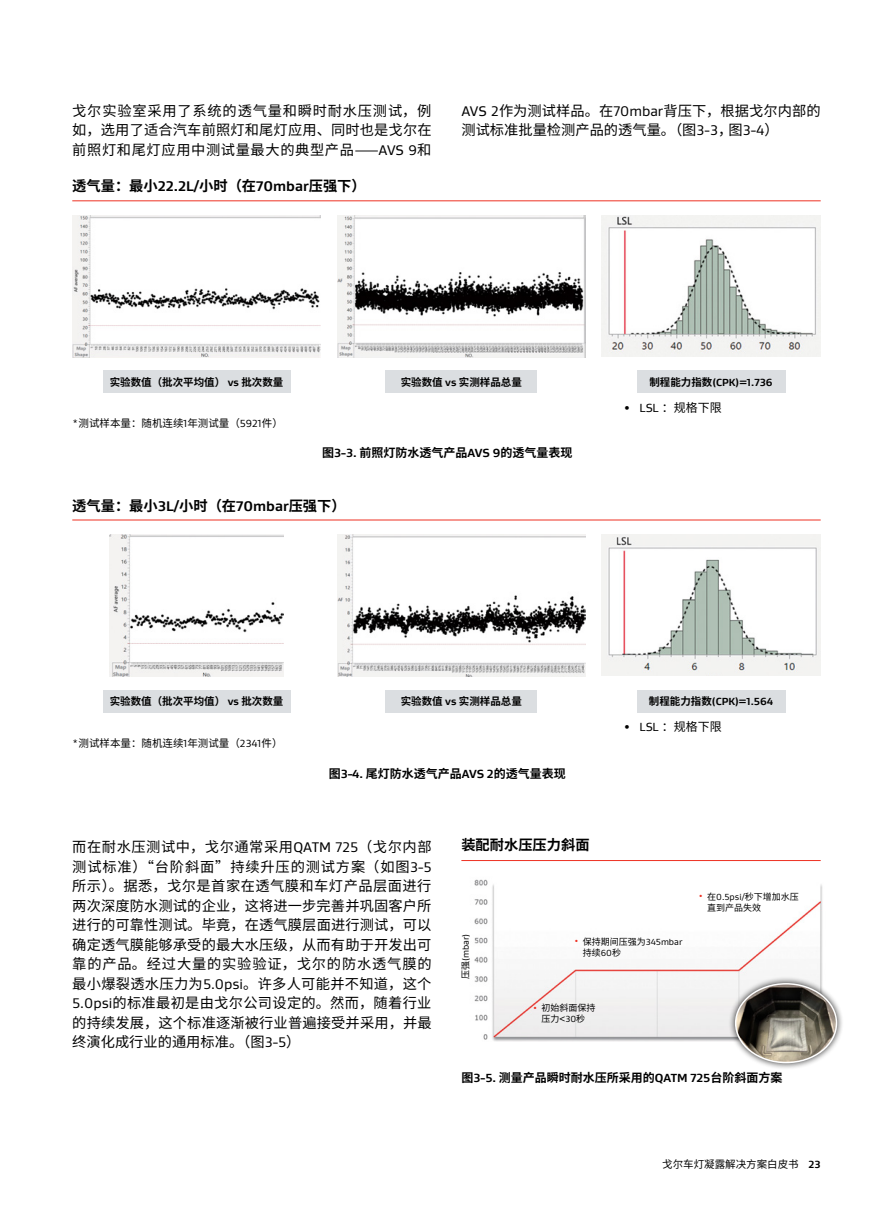
<style>
.page{position:relative;width:893px;height:1212px;background:#fff}
.page>*{position:absolute;margin:0;border:0;box-sizing:border-box;transform-origin:0 0}
.t1{font:14.25px/19.5px "Noto Sans CJ Ksc";letter-spacing:.01em;color:#000;text-align:justify}
.t2{font:700 14.25px "Noto Sans CJ Ksc";color:#000}
.t3{font:700 12px "Noto Sans CJ Ksc";color:#000}
.t4{font:12px "Noto Sans CJ Ksc";color:#000}
.t5{font:10.5px "Noto Sans CJ Ksc";color:#000}
.t6{font:700 10.5px "Noto Sans CJ Ksc";color:#000}
.t7{font:700 10.5px "Gore Gustan";color:#000}
.t8{font:9px/10.8px "Noto Sans CJ Ksc";color:#000}
.t9{font:9px "Gore Gustan";color:#000}
.s1{font-family:"Gore Gustan"}
.s2{font-family:"Noto Sans CJ Ksc"}
.s3{font-family:"Gore Gustan";font-weight:700}
.s4{font-family:"Gore Gustan";color:#ee3123}
</style>
<div class="page">
<hr style="left:72px;top:200px;width:749px;height:1px;background:#ee3123">
<img style="left:602px;top:215px;width:218px;height:141px">
<img style="left:337px;top:215px;width:249px;height:142px">
<img style="left:72px;top:215px;width:249px;height:142px">
<div style="left:103px;top:371px;width:187px;height:22px;background:#dbdee1"></div>
<div style="left:386px;top:371px;width:151px;height:22px;background:#dbdee1"></div>
<div style="left:637px;top:371px;width:148px;height:22px;background:#dbdee1"></div>
<hr style="left:72px;top:520px;width:749px;height:1px;background:#ee3123">
<img style="left:602px;top:534px;width:218px;height:141px">
<img style="left:337px;top:534px;width:249px;height:143px">
<img style="left:110px;top:534px;width:173px;height:143px">
<div style="left:103px;top:690px;width:187px;height:22px;background:#dbdee1"></div>
<div style="left:386px;top:690px;width:151px;height:22px;background:#dbdee1"></div>
<div style="left:637px;top:690px;width:148px;height:22px;background:#dbdee1"></div>
<img style="left:474px;top:879px;width:349px;height:163px">
<hr style="left:461px;top:860px;width:360px;height:1px;background:#ee3123">
<div style="left:728px;top:976px;width:115px;height:94px;background:#000;opacity:.75"></div>
<img style="left:736px;top:984px;width:100px;height:78px">
<div style="left:735px;top:983px;width:102px;height:80px;border:2px solid #fff;border-radius:50%"></div>
<p class="t1" style="left:72px;top:101px;width:361px">戈尔实验室采用了系统的透气量和瞬时耐水压测试，例如，选用了适合汽车前照灯和尾灯应用、同时也是戈尔在前照灯和尾灯应用中测试量最大的典型产品⸺<span class="s1">AVS 9</span>和</p>
<p class="t1" style="left:461px;top:101px;width:361px"><span class="s1">AVS 2</span>作为测试样品。在<span class="s1">70mbar</span>背压下，根据戈尔内部的测试标准批量检测产品的透气量。（图<span class="s1">3-3</span>，图<span class="s1">3-4</span>）</p>
<p class="t2" style="left:72px;top:178px;width:295px">透气量：最小<span class="s1">22.2L/</span>小时（在<span class="s1">70mbar</span>压强下）</p>
<p class="t6" style="left:110px;top:376px;width:175px">实验数值（批次平均值） <span class="s1">vs</span> 批次数量</p>
<p class="t6" style="left:401px;top:376px;width:123px">实验数值 <span class="s1">vs</span> 实测样品总量</p>
<p class="t7" style="left:649px;top:375px;width:125px"><span class="s2">制程能力指数</span>(CPK)=1.736</p>
<p class="t4" style="left:623px;top:401px;width:100px"><span class="s3">•</span> <span class="s1">LSL</span> ：规格下限</p>
<p class="t5" style="left:72px;top:417px;width:212px"><span class="s1">*</span>测试样本量：随机连续<span class="s1">1</span>年测试量（<span class="s1">5921</span>件）</p>
<p class="t3" style="left:322px;top:445px;width:252px">图<span class="s1">3-3.</span> 前照灯防水透气产品<span class="s1">AVS 9</span>的透气量表现</p>
<p class="t2" style="left:72px;top:497px;width:275px">透气量：最小<span class="s1">3L/</span>小时（在<span class="s1">70mbar</span>压强下）</p>
<p class="t6" style="left:110px;top:695px;width:175px">实验数值（批次平均值） <span class="s1">vs</span> 批次数量</p>
<p class="t6" style="left:401px;top:695px;width:123px">实验数值 <span class="s1">vs</span> 实测样品总量</p>
<p class="t7" style="left:649px;top:695px;width:126px"><span class="s2">制程能力指数</span>(CPK)=1.564</p>
<p class="t4" style="left:623px;top:720px;width:100px"><span class="s3">•</span> <span class="s1">LSL</span> ：规格下限</p>
<p class="t5" style="left:72px;top:737px;width:212px"><span class="s1">*</span>测试样本量：随机连续<span class="s1">1</span>年测试量（<span class="s1">2341</span>件）</p>
<p class="t3" style="left:329px;top:766px;width:238px">图<span class="s1">3-4.</span> 尾灯防水透气产品<span class="s1">AVS 2</span>的透气量表现</p>
<p class="t1" style="left:72px;top:837px;width:361px">而在耐水压测试中，戈尔通常采用<span class="s1">QATM 725</span>（戈尔内部测试标准）“台阶斜面”持续升压的测试方案（如图<span class="s1">3-5</span>所示）。据悉，戈尔是首家在透气膜和车灯产品层面进行两次深度防水测试的企业，这将进一步完善并巩固客户所进行的可靠性测试。毕竟，在透气膜层面进行测试，可以确定透气膜能够承受的最大水压级，从而有助于开发出可靠的产品。经过大量的实验验证，戈尔的防水透气膜的最小爆裂透水压力为<span class="s1">5.0psi</span>。许多人可能并不知道，这个<span class="s1">5.0psi</span>的标准最初是由戈尔公司设定的。然而，随着行业的持续发展，这个标准逐渐被行业普遍接受并采用，并最终演化成行业的通用标准。（图<span class="s1">3-5</span>）</p>
<p class="t2" style="left:461px;top:837px;width:130px">装配耐水压压力斜面</p>
<p class="t9" style="left:460px;top:979px;width:47px;rotate:-90deg"><span class="s2">压强</span>(mbar)</p>
<p class="t8" style="left:583px;top:936px;width:101px;text-indent:-9px"><span class="s4">•</span> 保持期间压强为<span class="s1">345mbar</span>持续<span class="s1">60</span>秒</p>
<p class="t8" style="left:533px;top:1003px;width:64px;text-align:center"><span class="s4">•</span> 初始斜面保持压力<span class="s1">&lt;30</span>秒</p>
<p class="t8" style="left:707px;top:892px;width:93px;text-indent:-9px"><span class="s4">•</span> 在<span class="s1">0.5psi/</span>秒下增加水压直到产品失效</p>
<p class="t3" style="left:461px;top:1070px;width:322px">图<span class="s1">3-5.</span> 测量产品瞬时耐水压所采用的<span class="s1">QATM 725</span>台阶斜面方案</p>
<p class="t5" style="left:662px;top:1158px;width:160px">戈尔车灯凝露解决方案白皮书 <span class="s3">23</span></p>
</div>
